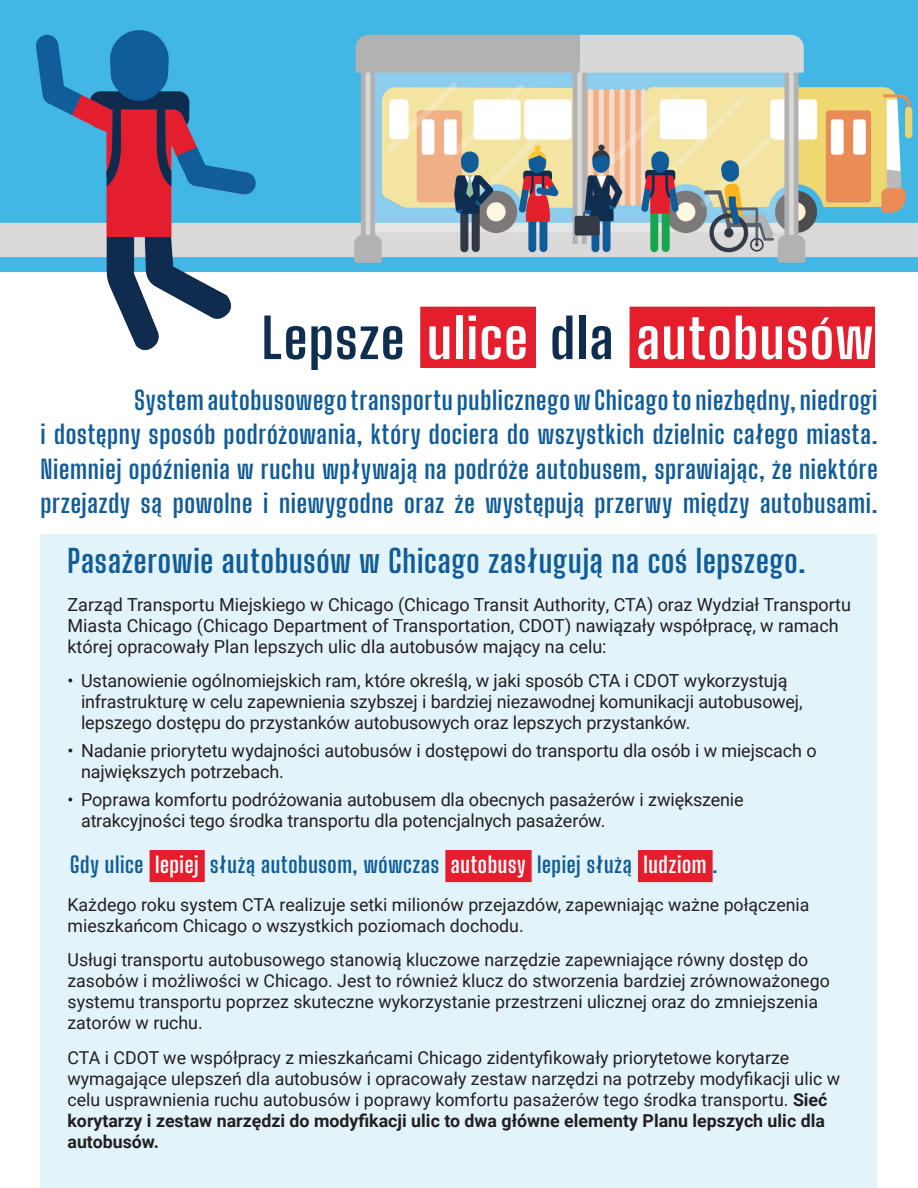
<style>
.page{position:relative;width:918px;height:1188px;background:#fff}
.page>*{position:absolute;margin:0;border:0;box-sizing:border-box;transform-origin:0 0}
.Big_Headline_-_Dk_Blue{font:100 54.45px "Big Shoulders Display";letter-spacing:.025em;color:#fff;scale:1.07 1}
.Small_Headline_Bright_Blue{font:100 31.5px "Big Shoulders Display";letter-spacing:.03em;color:#0f5c99}
.Small_Headline_Bright_Blue-2{font:100 25.5px/34.5px "Big Shoulders Display";letter-spacing:.035em;color:#0f5c99;text-align:justify}
.Small_headline_Blue_Justified{font:100 21.9px "Big Shoulders Display";letter-spacing:.03em;color:#0f5c99}
.Main_Body_Small{font:18px/21px "Roboto";letter-spacing:-.005em;color:#231f20}
.Main_Body_Small-2{font:17.85px/21px "Roboto";color:#231f20}
.s1{color:#0e2d4f}
.s2{color:#fff}
.s3{font-weight:700}
</style>
<div class="page">
<img style="left:0;top:9px;width:918px;height:359px">
<div style="left:0;top:0;width:918px;height:9px;background:#42b7e6"></div>
<div style="left:40px;top:535px;width:838px;height:653px;background:#e2f4f9"></div>
<div style="left:150px;top:850px;width:55px;height:32px;background:#e51d2d"></div>
<div style="left:445px;top:850px;width:87px;height:32px;background:#e51d2d"></div>
<div style="left:638px;top:850px;width:75px;height:32px;background:#e51d2d"></div>
<div style="left:420px;top:307px;width:116px;height:61px;background:#e51d2d"></div>
<div style="left:630px;top:307px;width:245px;height:61px;background:#e51d2d"></div>
<p class="Big_Headline_-_Dk_Blue" style="left:262px;top:301px;width:573px"><span class="s1">Lepsze</span> ulice <span class="s1">dla</span> autobusów</p>
<p class="Small_Headline_Bright_Blue-2" style="left:40px;top:381px;width:839px;text-indent:94px">System autobusowego transportu publicznego w Chicago to niezbędny, niedrogi i dostępny sposób podróżowania, który dociera do wszystkich dzielnic całego miasta.<br>Niemniej opóźnienia w ruchu wpływają na podróże autobusem, sprawiając, że niektóre przejazdy są powolne i niewygodne oraz że występują przerwy między autobusami.</p>
<p class="Small_Headline_Bright_Blue" style="left:68px;top:539px;width:740px">Pasażerowie autobusów w Chicago zasługują na coś lepszego.</p>
<p class="Main_Body_Small" style="left:68px;top:593px;width:785px">Zarząd Transportu Miejskiego w Chicago (Chicago Transit Authority, CTA) oraz Wydział Transportu<br>Miasta Chicago (Chicago Department of Transportation, CDOT) nawiązały współpracę, w ramach której opracowały Plan lepszych ulic dla autobusów mający na celu:</p>
<p class="Main_Body_Small" style="left:81px;top:670px;width:723px;text-indent:-14px">• Ustanowienie ogólnomiejskich ram, które określą, w jaki sposób CTA i CDOT wykorzystują infrastrukturę w celu zapewnienia szybszej i bardziej niezawodnej komunikacji autobusowej, lepszego dostępu do przystanków autobusowych oraz lepszych przystanków.</p>
<p class="Main_Body_Small" style="left:81px;top:739px;width:737px;text-indent:-14px">• Nadanie priorytetu wydajności autobusów i dostępowi do transportu dla osób i w miejscach o największych potrzebach.</p>
<p class="Main_Body_Small" style="left:81px;top:788px;width:664px;text-indent:-14px">• Poprawa komfortu podróżowania autobusem dla obecnych pasażerów i zwiększenie atrakcyjności tego środka transportu dla potencjalnych pasażerów.</p>
<p class="Small_headline_Blue_Justified" style="left:70px;top:850px;width:649px">Gdy ulice <span class="s2">lepiej</span> służą autobusom, wówczas <span class="s2">autobusy</span> lepiej służą <span class="s2">ludziom</span> .</p>
<p class="Main_Body_Small-2" style="left:68px;top:893px;width:744px">Każdego roku system CTA realizuje setki milionów przejazdów, zapewniając ważne połączenia mieszkańcom Chicago o wszystkich poziomach dochodu.</p>
<p class="Main_Body_Small-2" style="left:68px;top:948px;width:764px">Usługi transportu autobusowego stanowią kluczowe narzędzie zapewniające równy dostęp do zasobów i możliwości w Chicago. Jest to również klucz do stworzenia bardziej zrównoważonego systemu transportu poprzez skuteczne wykorzystanie przestrzeni ulicznej oraz do zmniejszenia zatorów w ruchu.</p>
<p class="Main_Body_Small-2" style="left:68px;top:1046px;width:774px">CTA i CDOT we współpracy z mieszkańcami Chicago zidentyfikowały priorytetowe korytarze wymagające ulepszeń dla autobusów i opracowały zestaw narzędzi na potrzeby modyfikacji ulic w celu usprawnienia ruchu autobusów i poprawy komfortu pasażerów tego środka transportu. <span class="s3">Sieć korytarzy i zestaw narzędzi do modyfikacji ulic to dwa główne elementy Planu lepszych ulic dla autobusów.</span></p>
</div>
